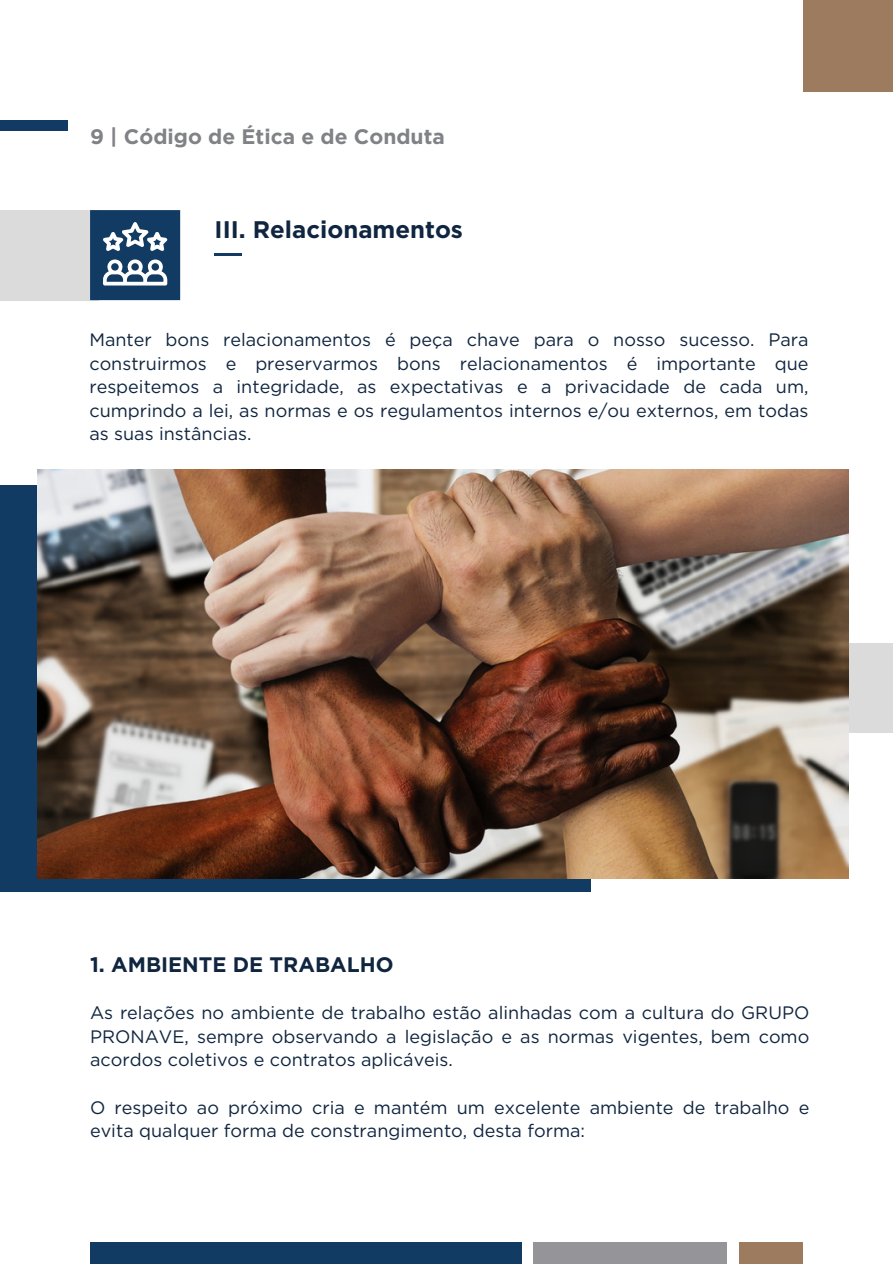
<style>
.page{position:relative;width:893px;height:1264px;background:#fff}
.page>*{position:absolute;margin:0;border:0;box-sizing:border-box;transform-origin:0 0}
.t1{font:700 24px "Gotham";color:#10253f}
.t2{font:700 21px "Gotham";color:#808285}
.t3{font:700 21px "Gotham";color:#10253f}
.t4{font:18px/23.7px "Gotham";color:#10253f;text-align:justify}
</style>
<div class="page">
<div style="left:0;top:210px;width:99px;height:90px;background:#dbdbdb"></div>
<div style="left:90px;top:210px;width:90px;height:90px;background:#123b63"></div>
<svg style="left:103px;top:259px;width:64px;height:26px"></svg>
<svg style="left:103px;top:222px;width:64px;height:29px"></svg>
<hr style="left:214px;top:254px;width:27px;height:2px;background:#123b63">
<div style="left:532px;top:1242px;width:194px;height:21px;background:#949499"></div>
<div style="left:739px;top:1242px;width:63px;height:21px;background:#9c7b5e"></div>
<div style="left:90px;top:1242px;width:431px;height:21px;background:#123b63"></div>
<div style="left:803px;top:643px;width:89px;height:90px;background:#dbdbdb"></div>
<div style="left:0;top:485px;width:590px;height:406px;background:#123b63"></div>
<div style="left:803px;top:0;width:89px;height:91px;background:#9c7b5e"></div>
<div style="left:0;top:120px;width:67px;height:10px;background:#123b63"></div>
<img style="left:38px;top:469px;width:810px;height:409px">
<h3 class="t2" style="left:90px;top:124px;width:356px">9 | Código de Ética e de Conduta</h3>
<p class="t1" style="left:214px;top:215px;width:250px">III. Relacionamentos</p>
<p class="t4" style="left:89px;top:327px;width:720px">Manter bons relacionamentos é peça chave para o nosso sucesso. Para construirmos e preservarmos bons relacionamentos é importante que respeitemos a integridade, as expectativas e a privacidade de cada um, cumprindo a lei, as normas e os regulamentos internos e/ou externos, em todas as suas instâncias.</p>
<p class="t3" style="left:90px;top:951px;width:305px">1. AMBIENTE DE TRABALHO</p>
<p class="t4" style="left:90px;top:1000px;width:720px">As relações no ambiente de trabalho estão alinhadas com a cultura do GRUPO PRONAVE, sempre observando a legislação e as normas vigentes, bem como acordos coletivos e contratos aplicáveis.</p>
<h1 class="t4" style="left:90px;top:1095px;width:720px">O respeito ao próximo cria e mantém um excelente ambiente de trabalho e evita qualquer forma de constrangimento, desta forma:</h1>
</div>
